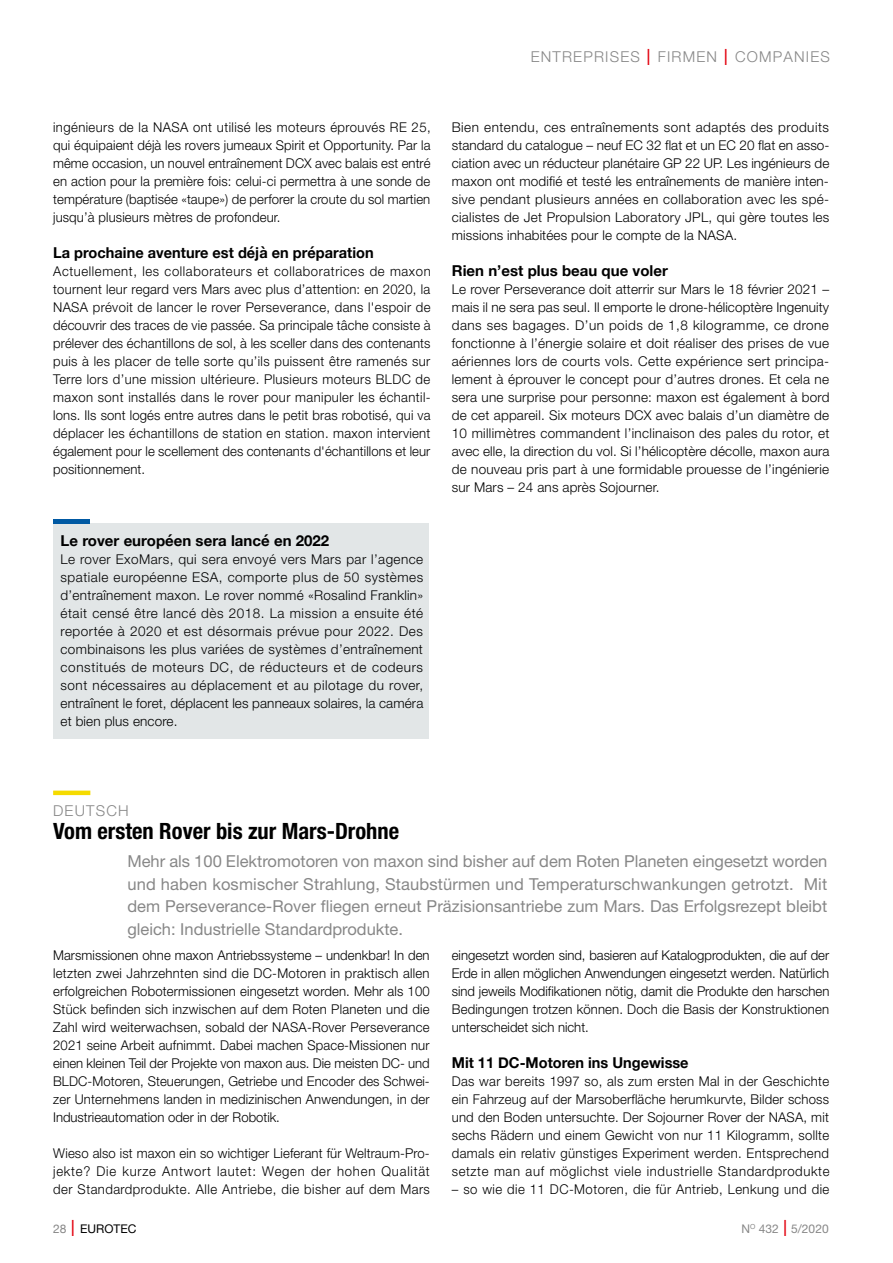
<style>
.page{position:relative;width:893px;height:1263px;background:#fff}
.page>*{position:absolute;margin:0;border:0;box-sizing:border-box;transform-origin:0 0}
.t1{font:700 condensed 22.5px "Helvetica Neue";color:#000}
.t2{font:16.5px/22.5px "Helvetica Neue";color:#878787;text-align:justify}
.t3{font:700 15px "Helvetica Neue";color:#000}
.t4{font:300 15px "Helvetica Neue";letter-spacing:.08em;color:#878787}
.t5{font:300 13.5px/18px "Helvetica Neue";letter-spacing:.01em;color:#000;text-align:justify}
.t6{font:300 13.5px "Helvetica Neue";letter-spacing:.035em;color:#000}
.t7{font:12px "Helvetica Neue";color:#878787}
.t8{font:12px "Helvetica Neue";color:#000}
.s1{font-stretch:condensed;font-size:22.5px;color:#e30613}
.s2{color:#878787}
.s3{font-weight:300;font-stretch:condensed;font-size:22.5px;color:#e30613}
</style>
<div class="page">
<hr style="left:53px;top:791px;width:37px;height:4px;background:#f5db00">
<div style="left:53px;top:523px;width:376px;height:216px;background:#e2e6e7"></div>
<hr style="left:53px;top:520px;width:37px;height:4px;background:#0059a3">
<p class="t4" style="left:531px;top:47px;width:301px">ENTREPRISES <span class="s1">I</span> FIRMEN <span class="s1">I</span> COMPANIES</p>
<p class="t5" style="left:53px;top:118px;width:379px">ingénieurs de la NASA ont utilisé les moteurs éprouvés RE 25, qui équipaient déjà les rovers jumeaux Spirit et Opportunity. Par la même occasion, un nouvel entraînement DCX avec balais est entré en action pour la première fois: celui-ci permettra à une sonde de température (baptisée «taupe») de perforer la croute du sol martien jusqu’à plusieurs mètres de profondeur.</p>
<p class="t3" style="left:53px;top:241px;width:322px">La prochaine aventure est déjà en préparation</p>
<p class="t5" style="left:53px;top:262px;width:379px">Actuellement, les collaborateurs et collaboratrices de maxon tournent leur regard vers Mars avec plus d’attention: en 2020, la NASA prévoit de lancer le rover Perseverance, dans l'espoir de découvrir des traces de vie passée. Sa principale tâche consiste à prélever des échantillons de sol, à les sceller dans des contenants puis à les placer de telle sorte qu’ils puissent être ramenés sur Terre lors d’une mission ultérieure. Plusieurs moteurs BLDC de maxon sont installés dans le rover pour manipuler les échantil&shy;lons. Ils sont logés entre autres dans le petit bras robotisé, qui va déplacer les échantillons de station en station. maxon intervient également pour le scellement des contenants d'échantillons et leur positionnement.</p>
<p class="t3" style="left:61px;top:529px;width:270px">Le rover européen sera lancé en 2022</p>
<p class="t5" style="left:61px;top:550px;width:364px">Le rover ExoMars, qui sera envoyé vers Mars par l’agence spatiale européenne ESA, comporte plus de 50 systèmes d’entraînement maxon. Le rover nommé «Rosalind Franklin» était censé être lancé dès 2018. La mission a ensuite été reportée à 2020 et est désormais prévue pour 2022. Des combinaisons les plus variées de systèmes d’entraînement constitués de moteurs DC, de réducteurs et de codeurs sont nécessaires au déplacement et au pilotage du rover, entraînent le foret, déplacent les panneaux solaires, la caméra et bien plus encore.</p>
<p class="t5" style="left:452px;top:118px;width:379px">Bien entendu, ces entraînements sont adaptés des produits standard du catalogue – neuf EC 32 flat et un EC 20 flat en asso&shy;ciation avec un réducteur planétaire GP 22 UP. Les ingénieurs de maxon ont modifié et testé les entraînements de manière inten&shy;sive pendant plusieurs années en collaboration avec les spé&shy;cialistes de Jet Propulsion Laboratory JPL, qui gère toutes les missions inhabitées pour le compte de la NASA.</p>
<p class="t3" style="left:452px;top:259px;width:218px">Rien n’est plus beau que voler</p>
<p class="t5" style="left:452px;top:280px;width:379px">Le rover Perseverance doit atterrir sur Mars le 18 février 2021 – mais il ne sera pas seul. Il emporte le drone-hélicoptère Ingenuity dans ses bagages. D’un poids de 1,8 kilogramme, ce drone fonctionne à l’énergie solaire et doit réaliser des prises de vue aériennes lors de courts vols. Cette expérience sert principa&shy;lement à éprouver le concept pour d’autres drones. Et cela ne sera une surprise pour personne: maxon est également à bord de cet appareil. Six moteurs DCX avec balais d’un diamètre de 10 millimètres commandent l’inclinaison des pales du rotor, et avec elle, la direction du vol. Si l’hélicoptère décolle, maxon aura de nouveau pris part à une formidable prouesse de l’ingénierie sur Mars – 24 ans après Sojourner.</p>
<p class="t4" style="left:53px;top:802px;width:77px">DEUTSCH</p>
<h1 class="t1" style="left:53px;top:817px;width:348px">Vom ersten Rover bis zur Mars-Drohne</h1>
<p class="t2" style="left:127px;top:850px;width:702px">Mehr als 100 Elektromotoren von maxon sind bisher auf dem Roten Planeten eingesetzt worden und haben kosmischer Strahlung, Staubstürmen und Temperaturschwankungen getrotzt. Mit dem Perseverance-Rover fliegen erneut Präzisionsantriebe zum Mars. Das Erfolgsrezept bleibt gleich: Industrielle Standardprodukte.</p>
<p class="t5" style="left:53px;top:946px;width:378px">Marsmissionen ohne maxon Antriebssysteme – undenkbar! In den letzten zwei Jahrzehnten sind die DC-Motoren in praktisch allen erfolgreichen Robotermissionen eingesetzt worden. Mehr als 100<br>Stück befinden sich inzwischen auf dem Roten Planeten und die Zahl wird weiterwachsen, sobald der NASA-Rover Perseverance 2021 seine Arbeit aufnimmt. Dabei machen Space-Missionen nur einen kleinen Teil der Projekte von maxon aus. Die meisten DC- und BLDC-Motoren, Steuerungen, Getriebe und Encoder des Schwei&shy;zer Unternehmens landen in medizinischen Anwendungen, in der Industrieautomation oder in der Robotik.</p>
<p class="t5" style="left:53px;top:1144px;width:378px">Wieso also ist maxon ein so wichtiger Lieferant für Weltraum-Pro&shy;jekte? Die kurze Antwort lautet: Wegen der hohen Qualität der Standardprodukte. Alle Antriebe, die bisher auf dem Mars</p>
<p class="t5" style="left:452px;top:946px;width:379px">eingesetzt worden sind, basieren auf Katalogprodukten, die auf der Erde in allen möglichen Anwendungen eingesetzt werden. Natürlich sind jeweils Modifikationen nötig, damit die Produkte den harschen Bedingungen trotzen können. Doch die Basis der Konstruktionen unterscheidet sich nicht.</p>
<p class="t3" style="left:452px;top:1051px;width:238px">Mit 11 DC-Motoren ins Ungewisse</p>
<p class="t5" style="left:452px;top:1072px;width:379px">Das war bereits 1997 so, als zum ersten Mal in der Geschichte ein Fahrzeug auf der Marsoberfläche herumkurvte, Bilder schoss und den Boden untersuchte. Der Sojourner Rover der NASA, mit sechs Rädern und einem Gewicht von nur 11 Kilogramm, sollte damals ein relativ günstiges Experiment werden. Entsprechend setzte man auf möglichst viele industrielle Standardprodukte</p>
<p class="t6" style="left:452px;top:1181px;width:379px">– so wie die 11 DC-Motoren, die für Antrieb, Lenkung und die</p>
<p class="t8" style="left:53px;top:1221px;width:85px"><span class="s2">28</span> <span class="s3">I</span> EUROTEC</p>
<p class="t7" style="left:741px;top:1221px;width:89px">N<sup>O</sup> 432 <span class="s3">I</span> 5/2020</p>
</div>
